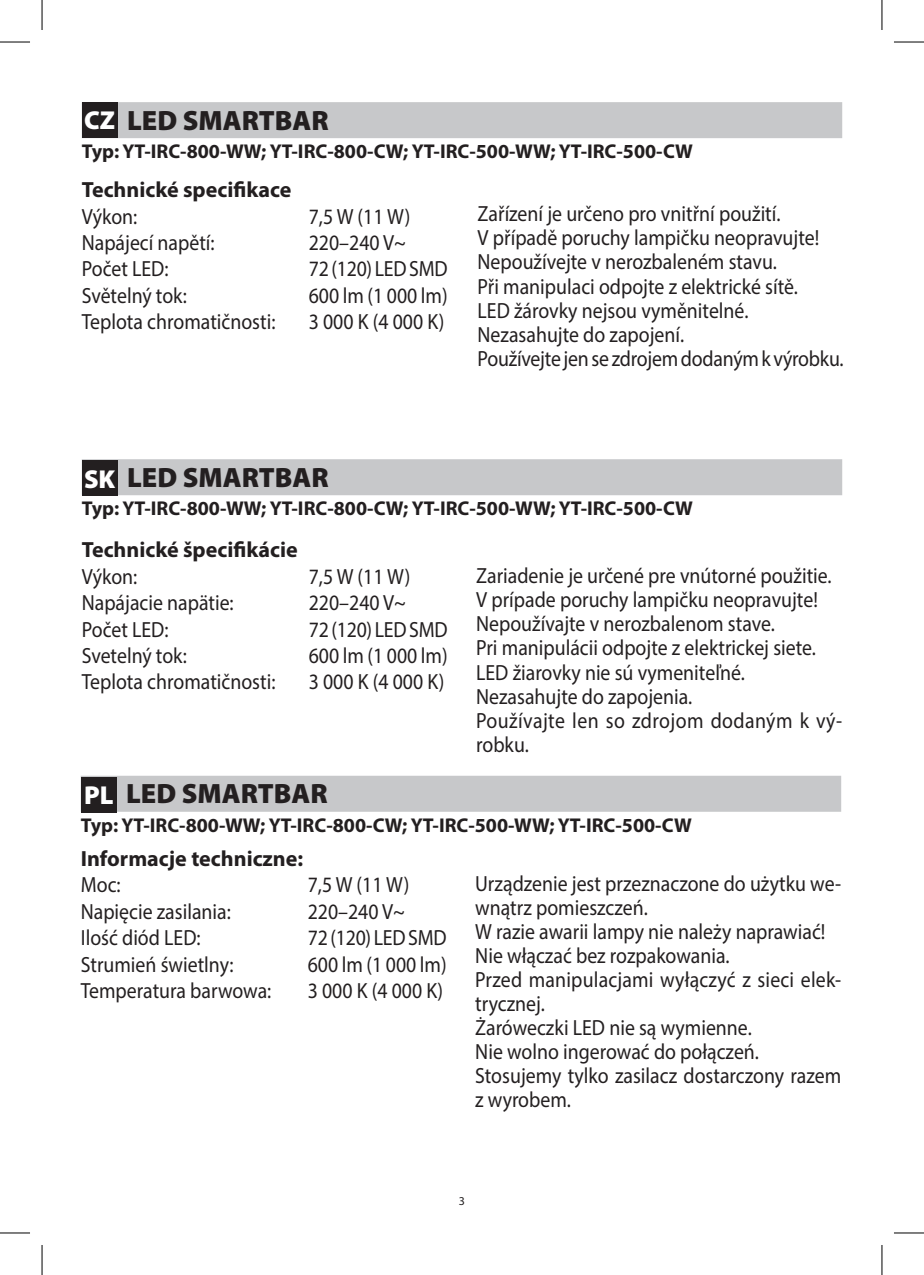
<style>
.page{position:relative;width:924px;height:1275px;background:#fff}
.page>*{position:absolute;margin:0;border:0;box-sizing:border-box;transform-origin:0 0}
.t1{font:900 28px "Myriad Pro";color:#231f20}
.t2{font:900 26px "Myriad Pro";color:#fff}
.t3{font:22px/24px "Myriad Pro";color:#231f20;scale:.9 1}
.t4{font:700 22px "Myriad Pro";color:#231f20}
.t5{font:700 20px "Myriad Pro";color:#231f20}
.t6{font:12px "Myriad Pro";color:#231f20}
.s1{font-size:26px;color:#fff}
</style>
<div class="page">
<div style="left:82px;top:102px;width:759px;height:36px;background:#c7c8ca"></div>
<div style="left:82px;top:102px;width:36px;height:35px;background:#231f20"></div>
<div style="left:81px;top:775px;width:759px;height:36px;background:#c7c8ca"></div>
<div style="left:81px;top:776px;width:36px;height:36px;background:#231f20"></div>
<div style="left:82px;top:459px;width:759px;height:36px;background:#c7c8ca"></div>
<div style="left:82px;top:460px;width:36px;height:36px;background:#231f20"></div>
<hr style="left:0;top:42px;width:30px;height:1px;background:#000">
<hr style="left:893px;top:42px;width:30px;height:1px;background:#000">
<hr style="left:0;top:1232px;width:30px;height:1px;background:#000">
<hr style="left:893px;top:1232px;width:30px;height:1px;background:#000">
<hr style="left:42px;top:0;width:1px;height:30px;background:#000">
<hr style="left:42px;top:1245px;width:1px;height:30px;background:#000">
<hr style="left:881px;top:0;width:1px;height:30px;background:#000">
<hr style="left:881px;top:1245px;width:1px;height:30px;background:#000">
<p class="t1" style="left:84px;top:101px;width:246px"><span class="s1">CZ</span> LED SMARTBAR</p>
<p class="t5" style="left:82px;top:138px;width:612px">Typ: YT-IRC-800-WW; YT-IRC-800-CW; YT-IRC-500-WW; YT-IRC-500-CW</p>
<p class="t4" style="left:82px;top:175px;width:211px">Technické specifikace</p>
<p class="t3" style="left:82px;top:204px;width:63px">Výkon:</p>
<p class="t3" style="left:308px;top:204px;width:115px">7,5 W (11 W)</p>
<p class="t3" style="left:82px;top:230px;width:149px">Napájecí napětí:</p>
<p class="t3" style="left:308px;top:230px;width:109px">220–240 V~</p>
<p class="t3" style="left:82px;top:257px;width:98px">Počet LED:</p>
<p class="t3" style="left:308px;top:257px;width:156px">72 (120) LED SMD</p>
<p class="t3" style="left:82px;top:283px;width:118px">Světelný tok:</p>
<p class="t3" style="left:308px;top:283px;width:156px">600 lm (1 000 lm)</p>
<p class="t3" style="left:82px;top:309px;width:216px">Teplota chromatičnosti:</p>
<p class="t3" style="left:308px;top:309px;width:152px">3 000 K (4 000 K)</p>
<p class="t3" style="left:477px;top:202px;width:408px">Zařízení je určeno pro vnitřní použití.<br>V případě poruchy lampičku neopravujte!<br>Nepoužívejte v nerozbaleném stavu.<br>Při manipulaci odpojte z elektrické sítě.<br>LED žárovky nejsou vyměnitelné.<br>Nezasahujte do zapojení.<br>Používejte jen se zdrojem dodaným k výrobku.</p>
<p class="t1" style="left:84px;top:458px;width:246px"><span class="s1">SK</span> LED SMARTBAR</p>
<p class="t5" style="left:82px;top:495px;width:612px">Typ: YT-IRC-800-WW; YT-IRC-800-CW; YT-IRC-500-WW; YT-IRC-500-CW</p>
<p class="t4" style="left:82px;top:535px;width:217px">Technické špecifikácie</p>
<p class="t3" style="left:82px;top:564px;width:63px">Výkon:</p>
<p class="t3" style="left:308px;top:564px;width:115px">7,5 W (11 W)</p>
<p class="t3" style="left:82px;top:590px;width:170px">Napájacie napätie:</p>
<p class="t3" style="left:308px;top:590px;width:109px">220–240 V~</p>
<p class="t3" style="left:82px;top:617px;width:98px">Počet LED:</p>
<p class="t3" style="left:308px;top:617px;width:156px">72 (120) LED SMD</p>
<p class="t3" style="left:82px;top:643px;width:118px">Svetelný tok:</p>
<p class="t3" style="left:308px;top:643px;width:156px">600 lm (1 000 lm)</p>
<p class="t3" style="left:82px;top:669px;width:216px">Teplota chromatičnosti:</p>
<p class="t3" style="left:308px;top:669px;width:152px">3 000 K (4 000 K)</p>
<p class="t3" style="left:476px;top:564px;width:408px">Zariadenie je určené pre vnútorné použitie.<br>V prípade poruchy lampičku neopravujte!<br>Nepoužívajte v nerozbalenom stave.<br>Pri manipulácii odpojte z elektrickej siete.<br>LED žiarovky nie sú vymeniteľné.<br>Nezasahujte do zapojenia.<br>Používajte len so zdrojom dodaným k vý&shy;robku.</p>
<p class="t1" style="left:126px;top:775px;width:203px">LED SMARTBAR</p>
<p class="t5" style="left:81px;top:812px;width:612px">Typ: YT-IRC-800-WW; YT-IRC-800-CW; YT-IRC-500-WW; YT-IRC-500-CW</p>
<p class="t2" style="left:84px;top:778px;width:31px">PL</p>
<p class="t4" style="left:81px;top:844px;width:224px">Informacje techniczne:</p>
<p class="t3" style="left:81px;top:872px;width:46px">Moc:</p>
<p class="t3" style="left:307px;top:872px;width:115px">7,5 W (11 W)</p>
<p class="t3" style="left:81px;top:899px;width:168px">Napięcie zasilania:</p>
<p class="t3" style="left:307px;top:899px;width:109px">220–240 V~</p>
<p class="t3" style="left:81px;top:925px;width:135px">Ilość diód LED:</p>
<p class="t3" style="left:307px;top:925px;width:156px">72 (120) LED SMD</p>
<p class="t3" style="left:81px;top:952px;width:171px">Strumień świetlny:</p>
<p class="t3" style="left:307px;top:952px;width:156px">600 lm (1 000 lm)</p>
<p class="t3" style="left:81px;top:978px;width:213px">Temperatura barwowa:</p>
<p class="t3" style="left:307px;top:978px;width:152px">3 000 K (4 000 K)</p>
<p class="t3" style="left:475px;top:871px;width:408px">Urządzenie jest przeznaczone do użytku we&shy;wnątrz pomieszczeń.<br>W razie awarii lampy nie należy naprawiać!<br>Nie włączać bez rozpakowania.<br>Przed manipulacjami wyłączyć z sieci elek&shy;trycznej.<br>Żaróweczki LED nie są wymienne.<br>Nie wolno ingerować do połączeń.<br>Stosujemy tylko zasilacz dostarczony razem z wyrobem.</p>
<p class="t6" style="left:458px;top:1193px;width:8px">3</p>
</div>
